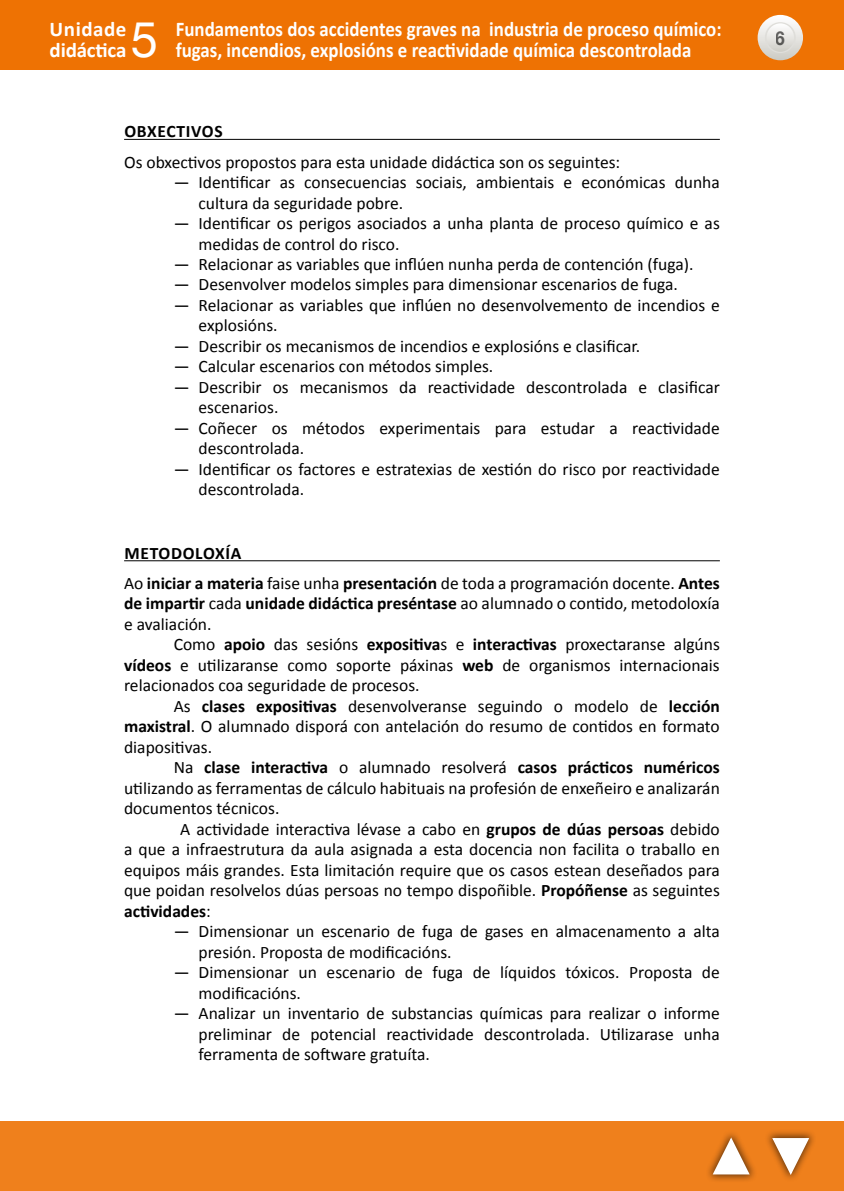
<style>
.page{position:relative;width:844px;height:1191px;background:#fff}
.page>*{position:absolute;margin:0;border:0;box-sizing:border-box;transform-origin:0 0}
.t1{font:49px "Helvetica Neue";color:#fff}
.t2{font:700 21px/21px "Calibri";color:#fff;scale:.9 1}
.t3{font:700 21px/21px "Calibri";color:#fff}
.t4{font:700 19.25px "Helvetica Neue";color:#000;scale:.9 1}
.TEXTO{font:17.5px/20.5px "Calibri";color:#000}
.TXTO{font:17.5px/20.5px "Calibri";color:#000;text-align:justify}
.TXTO_sin_SANGRE{font:17.5px/20.5px "Calibri";color:#000;text-align:justify}
._0º_Epigrafe{font:700 17.5px "Calibri";letter-spacing:.04em;color:#000}
.s1{font-weight:700}
</style>
<div class="page">
<div style="left:0;top:1121px;width:843px;height:70px;background:#ef801c"></div>
<div style="left:704px;top:1130px;width:53px;height:53px;background:#000;opacity:.6"></div>
<svg style="left:711px;top:1137px;width:39px;height:38px"></svg>
<div style="left:764px;top:1129px;width:52px;height:52px;background:#000;opacity:.6"></div>
<svg style="left:770px;top:1137px;width:40px;height:38px"></svg>
<div style="left:0;top:0;width:843px;height:69px;background:#ee7203"></div>
<svg style="left:757px;top:15px;width:45px;height:45px"></svg>
<svg style="left:765px;top:23px;width:29px;height:29px"></svg>
<div style="left:764px;top:22px;width:31px;height:31px;border:1px solid #dfdeda;border-radius:50%"></div>
<hr style="left:124px;top:139px;width:595px;height:1px;background:#000">
<hr style="left:124px;top:560px;width:595px;height:1px;background:#000">
<p class="t3" style="left:50px;top:19px;width:78px">Unidade didáctica</p>
<h1 class="t1" style="left:131px;top:5px;width:29px">5</h1>
<p class="t2" style="left:176px;top:19px;width:608px">Fundamentos dos accidentes graves na industria de proceso químico: fugas, incendios, explosións e reactividade química descontrolada</p>
<p class="_0º_Epigrafe" style="left:124px;top:120px;width:100px">OBXECTIVOS</p>
<p class="TXTO_sin_SANGRE" style="left:124px;top:152px;width:497px">Os obxectivos propostos para esta unidade didáctica son os seguintes:</p>
<p class="TEXTO" style="left:198px;top:172px;width:522px;text-indent:-25px">— Identificar as consecuencias sociais, ambientais e económicas dunha cultura da seguridade pobre.</p>
<p class="TEXTO" style="left:198px;top:213px;width:522px;text-indent:-25px">— Identificar os perigos asociados a unha planta de proceso químico e as medidas de control do risco.</p>
<p class="TEXTO" style="left:174px;top:254px;width:521px">— Relacionar as variables que inflúen nunha perda de contención (fuga).</p>
<p class="TEXTO" style="left:174px;top:274px;width:505px">— Desenvolver modelos simples para dimensionar escenarios de fuga.</p>
<p class="TEXTO" style="left:198px;top:295px;width:522px;text-indent:-25px">— Relacionar as variables que inflúen no desenvolvemento de incendios e explosións.</p>
<p class="TEXTO" style="left:174px;top:336px;width:468px">— Describir os mecanismos de incendios e explosións e clasificar.</p>
<p class="TEXTO" style="left:174px;top:356px;width:321px">— Calcular escenarios con métodos simples.</p>
<p class="TEXTO" style="left:198px;top:377px;width:522px;text-indent:-25px">— Describir os mecanismos da reactividade descontrolada e clasificar escenarios.</p>
<p class="TEXTO" style="left:198px;top:418px;width:522px;text-indent:-25px">— Coñecer os métodos experimentais para estudar a reactividade descontrolada.</p>
<p class="TEXTO" style="left:198px;top:459px;width:522px;text-indent:-25px">— Identificar os factores e estratexias de xestión do risco por reactividade descontrolada.</p>
<p class="_0º_Epigrafe" style="left:124px;top:541px;width:118px">METODOLOXÍA</p>
<p class="TXTO_sin_SANGRE" style="left:124px;top:573px;width:597px">Ao <span class="s1">iniciar a materia</span> faise unha <span class="s1">presentación</span> de toda a programación docente. <span class="s1">Antes de impartir</span> cada <span class="s1">unidade didáctica preséntase</span> ao alumnado o contido, metodoloxía e avaliación.</p>
<p class="TXTO" style="left:124px;top:634px;width:597px;text-indent:50px">Como <span class="s1">apoio</span> das sesións <span class="s1">expositiva</span>s e <span class="s1">interactivas</span> proxectaranse algúns <span class="s1">vídeos</span> e utilizaranse como soporte páxinas <span class="s1">web</span> de organismos internacionais relacionados coa seguridade de procesos.</p>
<p class="TXTO" style="left:124px;top:696px;width:597px;text-indent:50px">As <span class="s1">clases expositivas</span> desenvolveranse seguindo o modelo de <span class="s1">lección maxistral</span>. O alumnado disporá con antelación do resumo de contidos en formato diapositivas.</p>
<p class="TXTO" style="left:124px;top:757px;width:597px;text-indent:50px">Na <span class="s1">clase interactiva</span> o alumnado resolverá <span class="s1">casos prácticos numéricos </span>utilizando as ferramentas de cálculo habituais na profesión de enxeñeiro e analizarán documentos técnicos.</p>
<p class="TXTO" style="left:124px;top:818px;width:597px;text-indent:56px">A actividade interactiva lévase a cabo en <span class="s1">grupos de dúas persoas</span> debido a que a infraestrutura da aula asignada a esta docencia non facilita o traballo en equipos máis grandes. Esta limitación require que os casos estean deseñados para que poidan resolvelos dúas persoas no tempo dispoñible. <span class="s1">Propóñense</span> as seguintes <span class="s1">actividades</span>:</p>
<p class="TEXTO" style="left:198px;top:921px;width:522px;text-indent:-25px">— Dimensionar un escenario de fuga de gases en almacenamento a alta presión. Proposta de modificacións.</p>
<p class="TEXTO" style="left:198px;top:962px;width:522px;text-indent:-25px">— Dimensionar un escenario de fuga de líquidos tóxicos. Proposta de modificacións.</p>
<p class="TEXTO" style="left:198px;top:1003px;width:522px;text-align:justify;text-indent:-25px">— Analizar un inventario de substancias químicas para realizar o informe preliminar de potencial reactividade descontrolada. Utilizarase unha ferramenta de software gratuíta.</p>
<p class="t4" style="left:775px;top:26px;width:12px">6</p>
</div>
